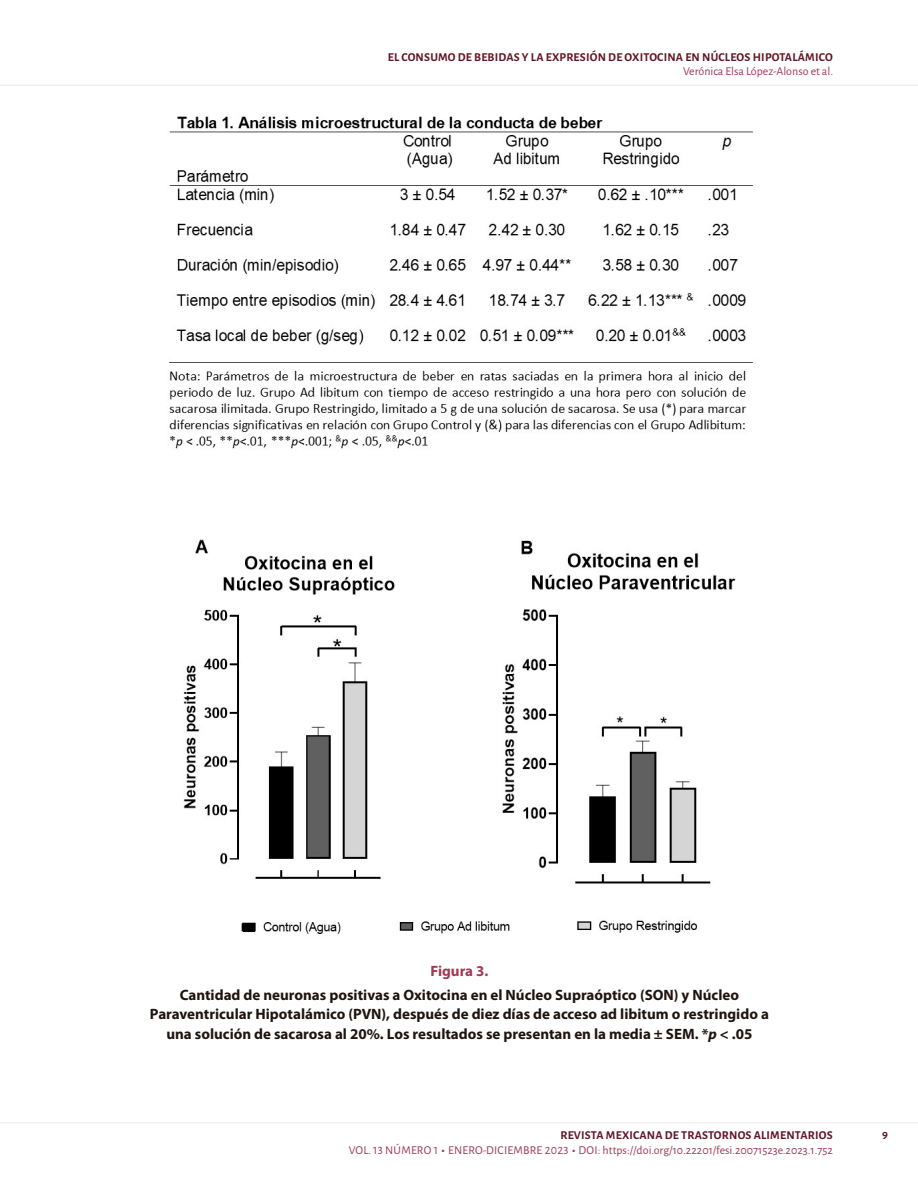
<style>
.page{position:relative;width:918px;height:1188px;background:#fff}
.page>*{position:absolute;margin:0;border:0;box-sizing:border-box;transform-origin:0 0}
.figuras{font:700 15px/19.5px "Myriad Pro";color:#1f1410;text-align:center}
.figuras-2{font:700 15px "Myriad Pro";color:#a03856}
.t1{font:12px "Alegreya Sans";color:#a03856}
.t2{font:700 12px "Alegreya Sans";letter-spacing:.015em;color:#611527}
.t3{font:700 12px "Alegreya Sans";color:#5e1528}
.s1{font-style:italic}
.s2{font-weight:900}
</style>
<div class="page">
<hr style="left:0;top:1122px;width:918px;height:1px;background:#5e1528">
<hr style="left:0;top:85px;width:918px;height:1px;background:#5e1528">
<img style="left:169px;top:116px;width:584px;height:333px">
<img style="left:183px;top:539px;width:553px;height:395px">
<p class="t2" style="left:388px;top:48px;width:447px">EL CONSUMO DE BEBIDAS Y LA EXPRESIÓN DE OXITOCINA EN NÚCLEOS HIPOTALÁMICO</p>
<p class="t1" style="left:683px;top:63px;width:152px">Verónica Elsa López-Alonso et al.</p>
<p class="figuras-2" style="left:430px;top:961px;width:59px">Figura 3.</p>
<p class="figuras" style="left:150px;top:985px;width:621px">Cantidad de neuronas positivas a Oxitocina en el Núcleo Supraóptico (SON) y Núcleo<br>Paraventricular Hipotalámico (PVN), después de diez días de acceso ad libitum o restringido a una solución de sacarosa al 20%. Los resultados se presentan en la media ± SEM. *<span class="s1">p</span> &lt; .05</p>
<p class="t2" style="left:560px;top:1127px;width:274px">REVISTA MEXICANA DE TRASTORNOS ALIMENTARIOS</p>
<p class="t3" style="left:882px;top:1127px;width:7px">9</p>
<p class="t1" style="left:349px;top:1142px;width:486px">VOL. 13 NÚMERO 1 <span class="s2">·</span> ENERO-DICIEMBRE 2023 <span class="s2">·</span> DOI: https://doi.org/10.22201/fesi.20071523e.2023.1.752</p>
</div>
